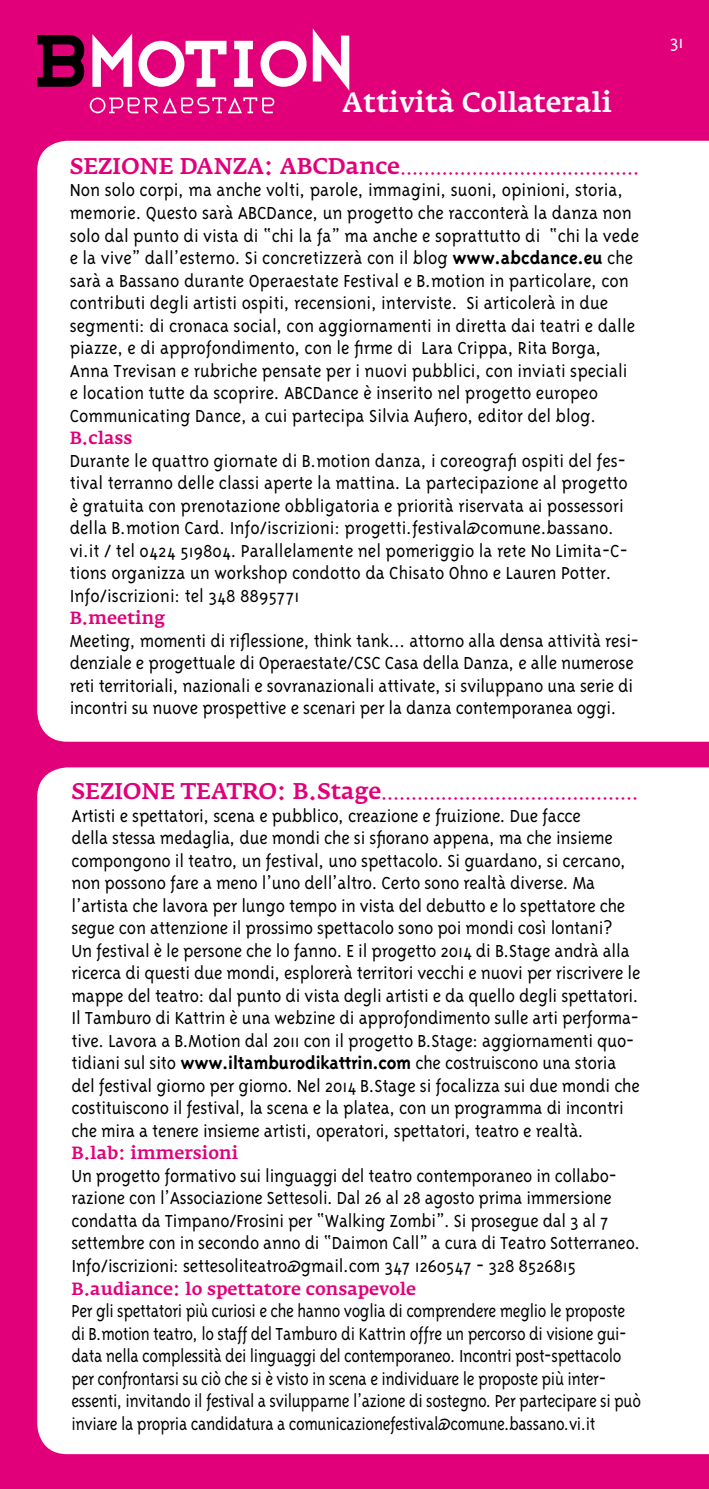
<style>
.page{position:relative;width:709px;height:1489px;background:#fff}
.page>*{position:absolute;margin:0;border:0;box-sizing:border-box;transform-origin:0 0}
.t1{font:500 27.5px "Fedra Serif A";color:#fff}
.t2{font:300 20px/22.5px "Triplex";letter-spacing:-.01em;color:#000}
.t3{font:300 20px/22.5px "Triplex";letter-spacing:-.01em;color:#000;scale:.91 1}
.t4{font:300 20px "Triplex";color:#fff}
.t5{font:500 17.5px "Fedra Serif A";color:#e2007a}
.t6{font:500 15px "Fedra Serif A";color:#e2007a}
.s1{font-size:22.5px}
.s2{font-weight:700}
</style>
<div class="page">
<div style="left:0;top:0;width:709px;height:1488px;background:#e2007a"></div>
<svg style="left:313px;top:29px;width:36px;height:62px"></svg>
<svg style="left:234px;top:41px;width:19px;height:46px"></svg>
<svg style="left:260px;top:41px;width:46px;height:46px"></svg>
<svg style="left:92px;top:34px;width:40px;height:53px"></svg>
<svg style="left:37px;top:35px;width:47px;height:52px"></svg>
<svg style="left:138px;top:41px;width:88px;height:46px"></svg>
<svg style="left:90px;top:97px;width:184px;height:16px"></svg>
<div style="left:37px;top:767px;width:672px;height:686px;background:#fff"></div>
<div style="left:37px;top:141px;width:672px;height:600px;background:#fff"></div>
<h1 class="t1" style="left:342px;top:86px;width:271px">Attività Collaterali</h1>
<p class="t6" style="left:70px;top:160px;width:571px"><span class="s1">SEZIONE DANZA: ABCDance</span>........................................</p>
<p class="t2" style="left:70px;top:179px;width:571px">Non solo corpi, ma anche volti, parole, immagini, suoni, opinioni, storia, memorie. Questo sarà ABCDance, un progetto che racconterà la danza non solo dal punto di vista di “chi la fa” ma anche e soprattutto di “chi la vede e la vive” dall’esterno. Si concretizzerà con il blog <span class="s2">www.abcdance.eu</span> che sarà a Bassano durante Operaestate Festival e B.motion in particolare, con contributi degli artisti ospiti, recensioni, interviste. Si articolerà in due segmenti: di cronaca social, con aggiornamenti in diretta dai teatri e dalle piazze, e di approfondimento, con le firme di Lara Crippa, Rita Borga, Anna Trevisan e rubriche pensate per i nuovi pubblici, con inviati speciali e location tutte da scoprire. ABCDance è inserito nel progetto europeo Communicating Dance, a cui partecipa Silvia Aufiero, editor del blog.</p>
<p class="t5" style="left:70px;top:428px;width:64px">B.class</p>
<p class="t2" style="left:70px;top:449px;width:559px">Durante le quattro giornate di B.motion danza, i coreografi ospiti del fes&shy;tival terranno delle classi aperte la mattina. La partecipazione al progetto è gratuita con prenotazione obbligatoria e priorità riservata ai possessori della B.motion Card. Info/iscrizioni: progetti.festival@comune.bassano. vi.it / tel 0424 519804. Parallelamente nel pomeriggio la rete No Limita-C&shy;tions organizza un workshop condotto da Chisato Ohno e Lauren Potter.<br>Info/iscrizioni: tel 348 8895771</p>
<p class="t5" style="left:70px;top:608px;width:97px">B.meeting</p>
<p class="t2" style="left:70px;top:629px;width:571px">Meeting, momenti di riflessione, think tank... attorno alla densa attività resi&shy;denziale e progettuale di Operaestate/CSC Casa della Danza, e alle numerose reti territoriali, nazionali e sovranazionali attivate, si sviluppano una serie di incontri su nuove prospettive e scenari per la danza contemporanea oggi.</p>
<p class="t6" style="left:71px;top:785px;width:568px"><span class="s1">SEZIONE TEATRO: B.Stage</span>...........................................</p>
<p class="t2" style="left:71px;top:804px;width:570px">Artisti e spettatori, scena e pubblico, creazione e fruizione. Due facce<br>della stessa medaglia, due mondi che si sfiorano appena, ma che insieme compongono il teatro, un festival, uno spettacolo. Si guardano, si cercano, non possono fare a meno l’uno dell’altro. Certo sono realtà diverse. Ma l’artista che lavora per lungo tempo in vista del debutto e lo spettatore che segue con attenzione il prossimo spettacolo sono poi mondi così lontani?<br>Un festival è le persone che lo fanno. E il progetto 2014 di B.Stage andrà alla ricerca di questi due mondi, esplorerà territori vecchi e nuovi per riscrivere le mappe del teatro: dal punto di vista degli artisti e da quello degli spettatori.<br>Il Tamburo di Kattrin è una webzine di approfondimento sulle arti performa&shy;tive. Lavora a B.Motion dal 2011 con il progetto B.Stage: aggiornamenti quo&shy;tidiani sul sito <span class="s2">www.iltamburodikattrin.com</span> che costruiscono una storia del festival giorno per giorno. Nel 2014 B.Stage si focalizza sui due mondi che costituiscono il festival, la scena e la platea, con un programma di incontri che mira a tenere insieme artisti, operatori, spettatori, teatro e realtà.</p>
<p class="t5" style="left:71px;top:1143px;width:168px">B.lab: immersioni</p>
<p class="t2" style="left:71px;top:1164px;width:570px">Un progetto formativo sui linguaggi del teatro contemporaneo in collabo&shy;razione con l’Associazione Settesoli. Dal 26 al 28 agosto prima immersione condatta da Timpano/Frosini per “Walking Zombi”. Si prosegue dal 3 al 7 settembre con in secondo anno di “Daimon Call” a cura di Teatro Sotterraneo.<br>Info/iscrizioni: settesoliteatro@gmail.com 347 1260547 - 328 8526815</p>
<p class="t5" style="left:71px;top:1278px;width:346px">B.audiance: lo spettatore consapevole</p>
<p class="t3" style="left:71px;top:1299px;width:627px">Per gli spettatori più curiosi e che hanno voglia di comprendere meglio le proposte di B.motion teatro, lo staff del Tamburo di Kattrin offre un percorso di visione gui&shy;data nella complessità dei linguaggi del contemporaneo. Incontri post-spettacolo per confrontarsi su ciò che si è visto in scena e individuare le proposte più inter&shy;essenti, invitando il festival a svilupparne l’azione di sostegno. Per partecipare si può inviare la propria candidatura a comunicazionefestival@comune.bassano.vi.it</p>
<p class="t4" style="left:669px;top:30px;width:15px">31</p>
</div>
